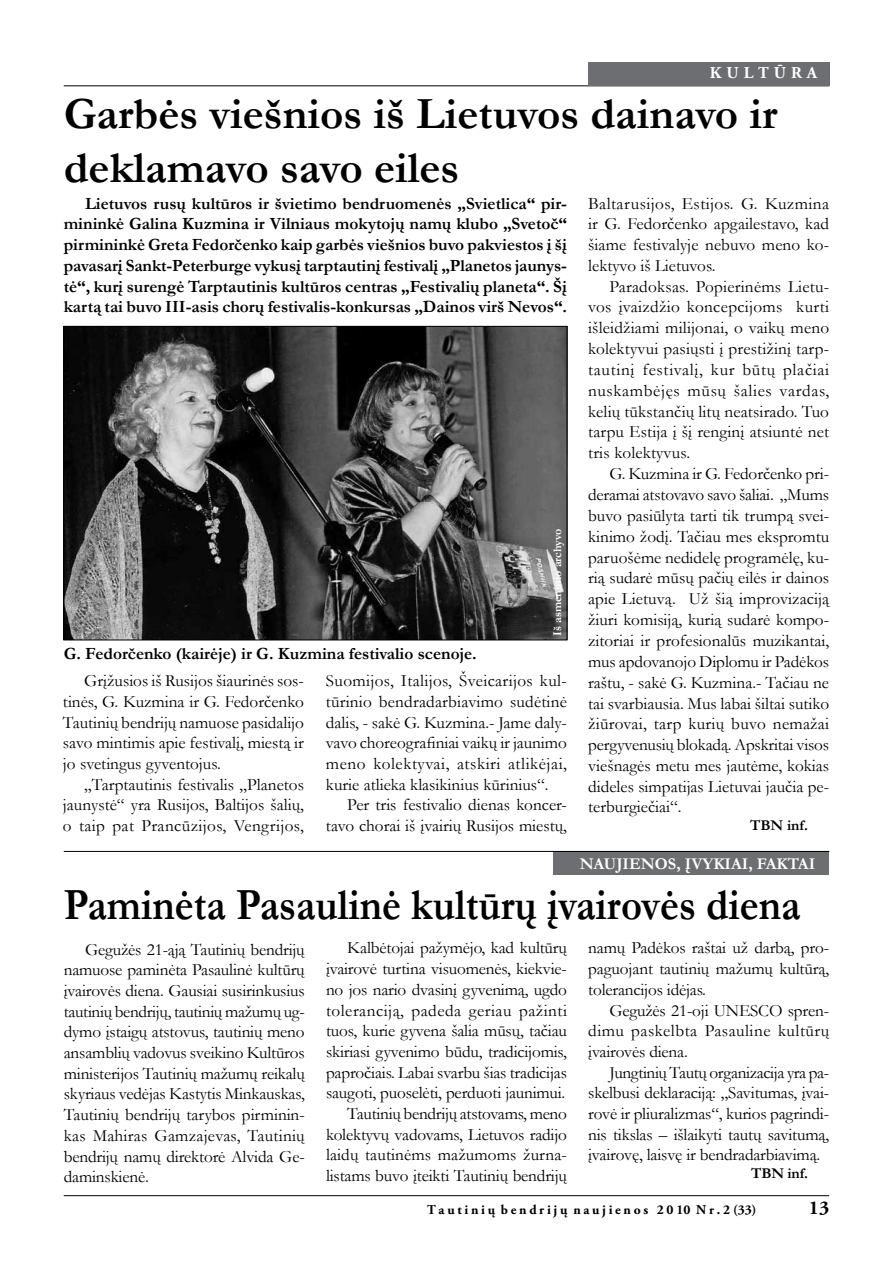
<style>
.page{position:relative;width:893px;height:1263px;background:#fff}
.page>*{position:absolute;margin:0;border:0;box-sizing:border-box;transform-origin:0 0}
.t1{font:700 45px/54px "Garamond";color:#000}
.t2{font:700 45px "Garamond";color:#000;scale:.9 1}
.t3{font:700 19.5px "Adobe Garamond Pro";color:#000}
.t4{font:17.25px/20.7px "Garamond";color:#000;text-align:justify}
.t5{font:700 17.25px/20.7px "Garamond";color:#000;text-align:justify}
.t6{font:17.25px "Garamond";letter-spacing:.03em;color:#000}
.t7{font:17.25px "Garamond";letter-spacing:.025em;color:#000}
.t8{font:17.25px "Garamond";letter-spacing:.04em;color:#000}
.t9{font:17.25px "Garamond";letter-spacing:.02em;color:#000}
.t10{font:17.25px "Garamond";letter-spacing:-.02em;color:#000}
.t11{font:700 16.5px "Garamond";color:#fff}
.t12{font:700 16.5px "Adobe Garamond Pro";letter-spacing:.3em;color:#fff}
.t13{font:700 15px "Garamond";letter-spacing:-.005em;color:#000}
.t14{font:700 13.5px "Adobe Garamond Pro";letter-spacing:.2em;color:#000}
.t15{font:700 12px "Garamond";color:#fff}
</style>
<div class="page">
<hr style="left:64px;top:1195px;width:765px;height:1px;background:#000">
<hr style="left:64px;top:85px;width:765px;height:1px;background:#000">
<div style="left:553px;top:852px;width:276px;height:23px;background:#6d6e71"></div>
<div style="left:588px;top:62px;width:241px;height:23px;background:#6d6e71"></div>
<img style="left:65px;top:328px;width:500px;height:310px">
<div style="left:63px;top:326px;width:504px;height:314px;border:1px solid #000"></div>
<hr style="left:64px;top:851px;width:765px;height:1px;background:#000">
<p class="t12" style="left:710px;top:63px;width:109px">KULTŪRA</p>
<p class="t1" style="left:64px;top:87px;width:715px">Garbės viešnios iš Lietuvos dainavo ir deklamavo savo eiles</p>
<p class="t5" style="left:64px;top:193px;width:505px;text-indent:21px">Lietuvos rusų kultūros ir švietimo bendruomenės „Svietlica“ pir&shy;mininkė Galina Kuzmina ir Vilniaus mokytojų namų klubo „Svetoč“ pirmininkė Greta Fedorčenko kaip garbės viešnios buvo pakviestos į šį pavasarį Sankt-Peterburge vykusį tarptautinį festivalį „Planetos jaunys&shy;tė“, kurį surengė Tarptautinis kultūros centras „Festivalių planeta“. Šį kartą tai buvo III-asis chorų festivalis-konkursas „Dainos virš Nevos“.</p>
<p class="t7" style="left:588px;top:192px;width:242px">Baltarusijos, Estijos. G. Kuzmina</p>
<p class="t4" style="left:588px;top:213px;width:242px">ir G. Fedorčenko apgailestavo, kad</p>
<p class="t4" style="left:588px;top:234px;width:242px">šiame festivalyje nebuvo meno ko-</p>
<p class="t4" style="left:588px;top:255px;width:129px">lektyvo iš Lietuvos.</p>
<p class="t4" style="left:609px;top:275px;width:221px">Paradoksas. Popierinėms Lietu-</p>
<p class="t4" style="left:588px;top:296px;width:242px">vos įvaizdžio koncepcijoms kurti</p>
<p class="t4" style="left:588px;top:317px;width:242px">išleidžiami milijonai, o vaikų meno</p>
<p class="t4" style="left:588px;top:338px;width:242px">kolektyvui pasiųsti į prestižinį tarp-</p>
<p class="t8" style="left:588px;top:358px;width:243px">tautinį festivalį, kur būtų plačiai</p>
<p class="t8" style="left:588px;top:379px;width:243px">nuskambėjęs mūsų šalies vardas,</p>
<p class="t4" style="left:588px;top:400px;width:242px">kelių tūkstančių litų neatsirado. Tuo</p>
<p class="t4" style="left:588px;top:421px;width:242px">tarpu Estija į šį renginį atsiuntė net</p>
<p class="t4" style="left:588px;top:442px;width:103px">tris kolektyvus.</p>
<p class="t4" style="left:609px;top:463px;width:221px">G. Kuzmina ir G. Fedorčenko pri-</p>
<p class="t4" style="left:588px;top:484px;width:242px">deramai atstovavo savo šaliai. „Mums</p>
<p class="t4" style="left:588px;top:505px;width:242px">buvo pasiūlyta tarti tik trumpą svei-</p>
<p class="t4" style="left:588px;top:525px;width:242px">kinimo žodį. Tačiau mes ekspromtu</p>
<p class="t4" style="left:588px;top:546px;width:242px">paruošėme nedidelę programėlę, ku-</p>
<p class="t4" style="left:588px;top:567px;width:242px">rią sudarė mūsų pačių eilės ir dainos</p>
<p class="t4" style="left:588px;top:588px;width:242px">apie Lietuvą. Už šią improvizaciją</p>
<p class="t4" style="left:588px;top:609px;width:242px">žiuri komisiją, kurią sudarė kompo-</p>
<p class="t4" style="left:588px;top:630px;width:242px">zitoriai ir profesionalūs muzikantai,</p>
<p class="t4" style="left:588px;top:651px;width:242px">mus apdovanojo Diplomu ir Padėkos</p>
<p class="t4" style="left:588px;top:671px;width:242px">raštu, - sakė G. Kuzmina.- Tačiau ne</p>
<p class="t4" style="left:588px;top:692px;width:242px">tai svarbiausia. Mus labai šiltai sutiko</p>
<p class="t4" style="left:588px;top:713px;width:242px">žiūrovai, tarp kurių buvo nemažai</p>
<p class="t4" style="left:588px;top:734px;width:242px">pergyvenusių blokadą. Apskritai visos</p>
<p class="t4" style="left:588px;top:755px;width:242px">viešnagės metu mes jautėme, kokias</p>
<p class="t4" style="left:588px;top:775px;width:242px">dideles simpatijas Lietuvai jaučia pe-</p>
<p class="t4" style="left:588px;top:796px;width:95px">terburgiečiai“.</p>
<p class="t13" style="left:750px;top:815px;width:59px">TBN inf.</p>
<p class="t15" style="left:549px;top:636px;width:109px;rotate:-90deg">Iš asmeninio archyvo</p>
<p class="t5" style="left:64px;top:644px;width:414px">G. Fedorčenko (kairėje) ir G. Kuzmina festivalio scenoje.</p>
<p class="t9" style="left:326px;top:669px;width:242px">Suomijos, Italijos, Šveicarijos kul-</p>
<p class="t4" style="left:326px;top:691px;width:242px">tūrinio bendradarbiavimo sudėtinė</p>
<p class="t4" style="left:326px;top:711px;width:242px">dalis, - sakė G. Kuzmina.- Jame daly-</p>
<p class="t4" style="left:326px;top:732px;width:242px">vavo choreografiniai vaikų ir jaunimo</p>
<p class="t6" style="left:326px;top:752px;width:242px">meno kolektyvai, atskiri atlikėjai,</p>
<p class="t4" style="left:326px;top:773px;width:224px">kurie atlieka klasikinius kūrinius“.</p>
<p class="t4" style="left:347px;top:794px;width:221px">Per tris festivalio dienas koncer-</p>
<p class="t4" style="left:326px;top:815px;width:243px">tavo chorai iš įvairių Rusijos miestų,</p>
<p class="t4" style="left:84px;top:670px;width:221px">Grįžusios iš Rusijos šiaurinės sos-</p>
<p class="t4" style="left:63px;top:691px;width:242px">tinės, G. Kuzmina ir G. Fedorčenko</p>
<p class="t4" style="left:63px;top:711px;width:242px">Tautinių bendrijų namuose pasidalijo</p>
<p class="t4" style="left:63px;top:732px;width:242px">savo mintimis apie festivalį, miestą ir</p>
<p class="t4" style="left:63px;top:753px;width:159px">jo svetingus gyventojus.</p>
<p class="t4" style="left:84px;top:773px;width:221px">„Tarptautinis festivalis „Planetos</p>
<p class="t4" style="left:63px;top:794px;width:242px">jaunystė“ yra Rusijos, Baltijos šalių,</p>
<p class="t7" style="left:63px;top:814px;width:242px">o taip pat Prancūzijos, Vengrijos,</p>
<p class="t11" style="left:580px;top:852px;width:237px">NAUJIENOS, ĮVYKIAI, FAKTAI</p>
<p class="t2" style="left:64px;top:874px;width:820px">Paminėta Pasaulinė kultūrų įvairovės diena</p>
<p class="t4" style="left:326px;top:937px;width:243px;text-align:right">Kalbėtojai pažymėjo, kad kultūrų įvairovė turtina visuomenės, kiekvie&shy;no jos nario dvasinį gyvenimą, ugdo toleranciją, padeda geriau pažinti tuos, kurie gyvena šalia mūsų, tačiau skiriasi gyvenimo būdu, tradicijomis, papročiais. Labai svarbu šias tradicijas saugoti, puoselėti, perduoti jaunimui.<br>Tautinių bendrijų atstovams, meno kolektyvų vadovams, Lietuvos radijo laidų tautinėms mažumoms žurna&shy;listams buvo įteikti Tautinių bendrijų</p>
<p class="t4" style="left:588px;top:937px;width:242px">namų Padėkos raštai už darbą, pro-</p>
<p class="t4" style="left:64px;top:938px;width:242px;text-indent:21px">Gegužės 21-ąją Tautinių bendrijų namuose paminėta Pasaulinė kultūrų įvairovės diena. Gausiai susirinkusius tautinių bendrijų, tautinių mažumų ug&shy;dymo įstaigų atstovus, tautinių meno ansamblių vadovus sveikino Kultūros ministerijos Tautinių mažumų reikalų skyriaus vedėjas Kastytis Minkauskas, Tautinių bendrijų tarybos pirminin&shy;kas Mahiras Gamzajevas, Tautinių bendrijų namų direktorė Alvida Ge&shy;daminskienė.</p>
<p class="t4" style="left:588px;top:958px;width:242px">paguojant tautinių mažumų kultūrą,</p>
<p class="t4" style="left:588px;top:978px;width:119px">tolerancijos idėjas.</p>
<p class="t4" style="left:609px;top:999px;width:221px">Gegužės 21-oji UNESCO spren-</p>
<p class="t6" style="left:588px;top:1019px;width:242px">dimu paskelbta Pasauline kultūrų</p>
<p class="t4" style="left:588px;top:1041px;width:101px">įvairovės diena.</p>
<p class="t10" style="left:609px;top:1060px;width:221px">Jungtinių Tautų organizacija yra pa-</p>
<p class="t4" style="left:588px;top:1082px;width:242px">skelbusi deklaraciją: „Savitumas, įvai-</p>
<p class="t4" style="left:588px;top:1103px;width:242px">rovė ir pliuralizmas“, kurios pagrindi-</p>
<p class="t4" style="left:588px;top:1123px;width:242px">nis tikslas – išlaikyti tautų savitumą,</p>
<p class="t4" style="left:588px;top:1144px;width:234px">įvairovę, laisvę ir bendradarbiavimą.</p>
<p class="t13" style="left:751px;top:1163px;width:58px">TBN inf.</p>
<p class="t14" style="left:427px;top:1202px;width:331px">Tautinių bendrijų naujienos 2010 Nr.2 (33)</p>
<p class="t3" style="left:809px;top:1197px;width:22px">13</p>
</div>
